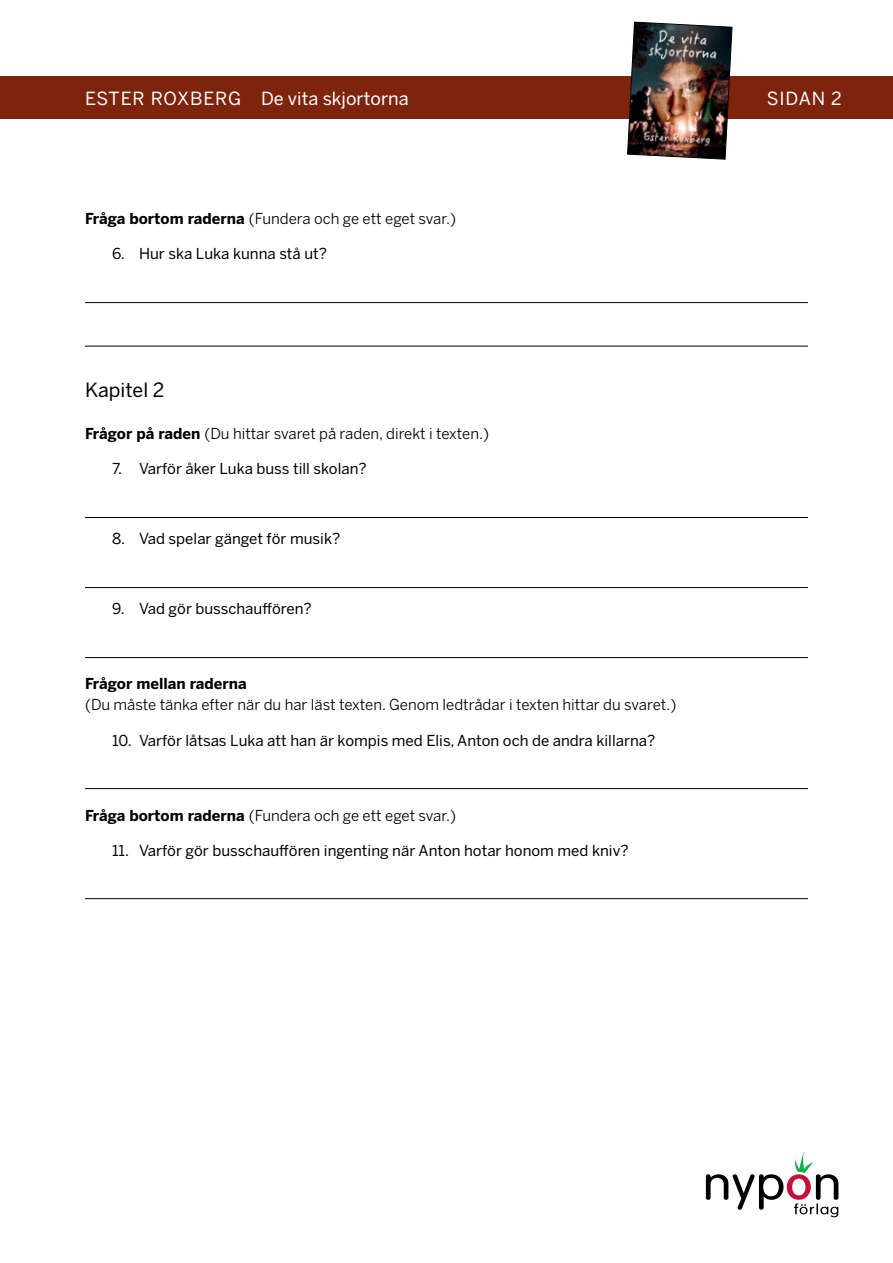
<style>
.page{position:relative;width:893px;height:1263px;background:#fff}
.page>*{position:absolute;margin:0;border:0;box-sizing:border-box;transform-origin:0 0}
.t1{font:19.5px "Benton Sans";color:#000}
.t2{font:18px "Benton Sans";color:#fff}
.t3{font:15px "Benton Sans";color:#000}
.t4{font:15px "Benton Sans";color:#000}
.t5{font:700 15px "Benton Sans";color:#000}
.s1{font-weight:700}
</style>
<div class="page">
<div style="left:0;top:77px;width:893px;height:42px;background:#7e240d"></div>
<img style="left:627px;top:21px;width:106px;height:139px">
<svg style="left:706px;top:1152px;width:132px;height:65px"></svg>
<hr style="left:85px;top:302px;width:723px;height:1px;background:#000">
<hr style="left:85px;top:346px;width:723px;height:1px;background:#000">
<hr style="left:85px;top:517px;width:723px;height:1px;background:#000">
<hr style="left:85px;top:587px;width:723px;height:1px;background:#000">
<hr style="left:85px;top:657px;width:723px;height:1px;background:#000">
<hr style="left:85px;top:788px;width:723px;height:1px;background:#000">
<hr style="left:85px;top:898px;width:723px;height:1px;background:#000">
<p class="t2" style="left:85px;top:88px;width:325px">ESTER ROXBERG De vita skjortorna</p>
<p class="t2" style="left:767px;top:88px;width:77px">SIDAN 2</p>
<p class="t4" style="left:85px;top:210px;width:373px"><span class="s1">Fråga bortom raderna</span> (Fundera och ge ett eget svar.)</p>
<p class="t3" style="left:112px;top:245px;width:217px">6. Hur ska Luka kunna stå ut?</p>
<h1 class="t1" style="left:85px;top:379px;width:81px">Kapitel 2</h1>
<p class="t4" style="left:85px;top:425px;width:406px"><span class="s1">Frågor på raden</span> (Du hittar svaret på raden, direkt i texten.)</p>
<p class="t3" style="left:112px;top:460px;width:256px">7. Varför åker Luka buss till skolan?</p>
<p class="t3" style="left:112px;top:530px;width:230px">8. Vad spelar gänget för musik?</p>
<p class="t3" style="left:112px;top:600px;width:201px">9. Vad gör busschauffören?</p>
<p class="t5" style="left:85px;top:675px;width:163px">Frågor mellan raderna</p>
<p class="t4" style="left:85px;top:696px;width:593px">(Du måste tänka efter när du har läst texten. Genom ledtrådar i texten hittar du svaret.)</p>
<p class="t3" style="left:112px;top:731px;width:545px">10. Varför låtsas Luka att han är kompis med Elis, Anton och de andra killarna?</p>
<p class="t4" style="left:85px;top:806px;width:373px"><span class="s1">Fråga bortom raderna</span> (Fundera och ge ett eget svar.)</p>
<p class="t3" style="left:112px;top:841px;width:518px">11. Varför gör busschauffören ingenting när Anton hotar honom med kniv?</p>
</div>
